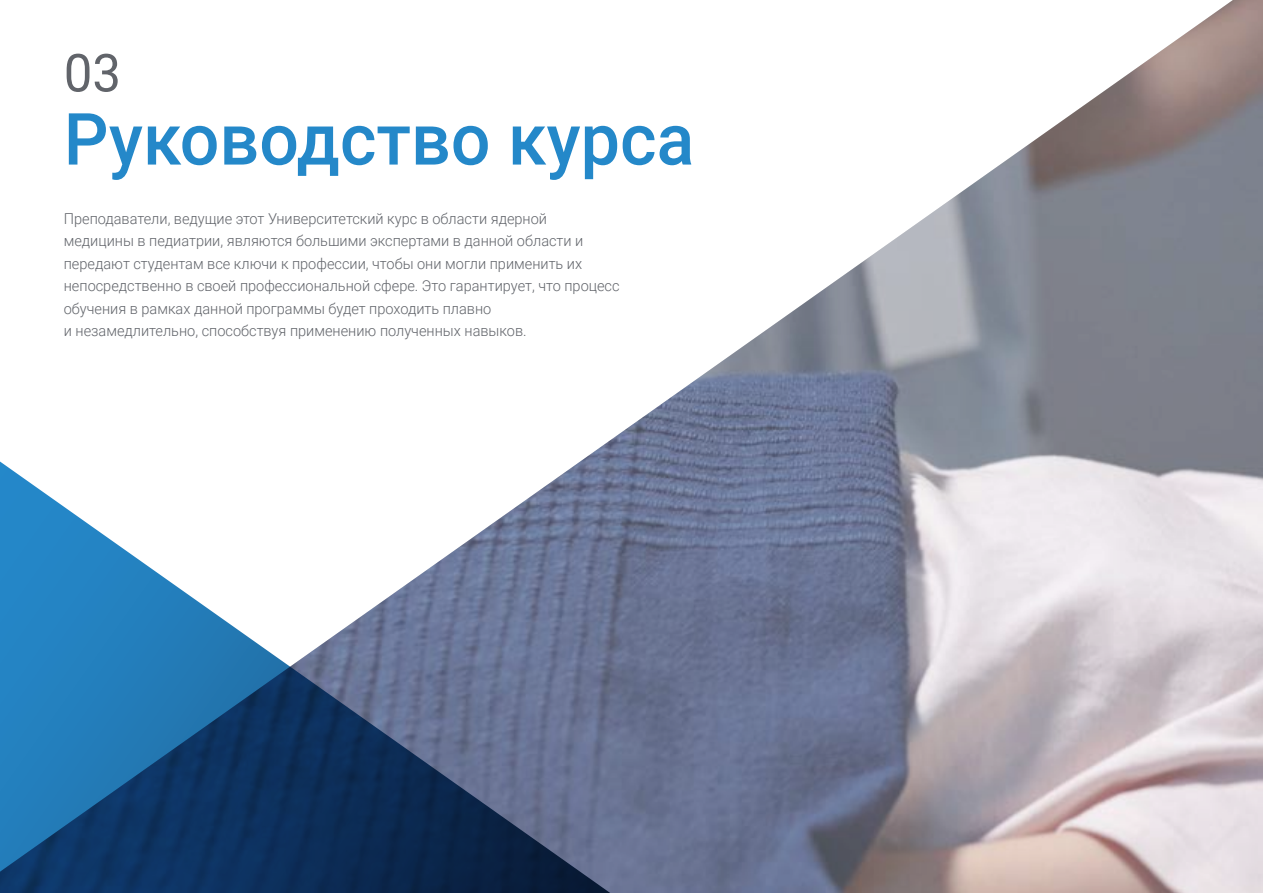
<style>
.page{position:relative;width:1263px;height:893px;background:#fff}
.page>*{position:absolute;margin:0;border:0;box-sizing:border-box;transform-origin:0 0}
.t1{font:500 72px "Roboto";color:#2488c9}
.t2{font:52.5px "Roboto";color:#61646a}
.t3{font:300 15px/22.5px "Roboto";color:#61646a}
</style>
<div class="page">
<img style="left:602px;top:0;width:661px;height:893px">
<svg style="left:0;top:446px;width:640px;height:447px"></svg>
<h2 class="t2" style="left:64px;top:36px;width:59px">03</h2>
<h1 class="t1" style="left:64px;top:89px;width:632px">Руководство курса</h1>
<p class="t3" style="left:64px;top:207px;width:557px">Преподаватели, ведущие этот Университетский курс в области ядерной медицины в педиатрии, являются большими экспертами в данной области и передают студентам все ключи к профессии, чтобы они могли применить их непосредственно в своей профессиональной сфере. Это гарантирует, что процесс обучения в рамках данной программы будет проходить плавно<br>и незамедлительно, способствуя применению полученных навыков.</p>
</div>
